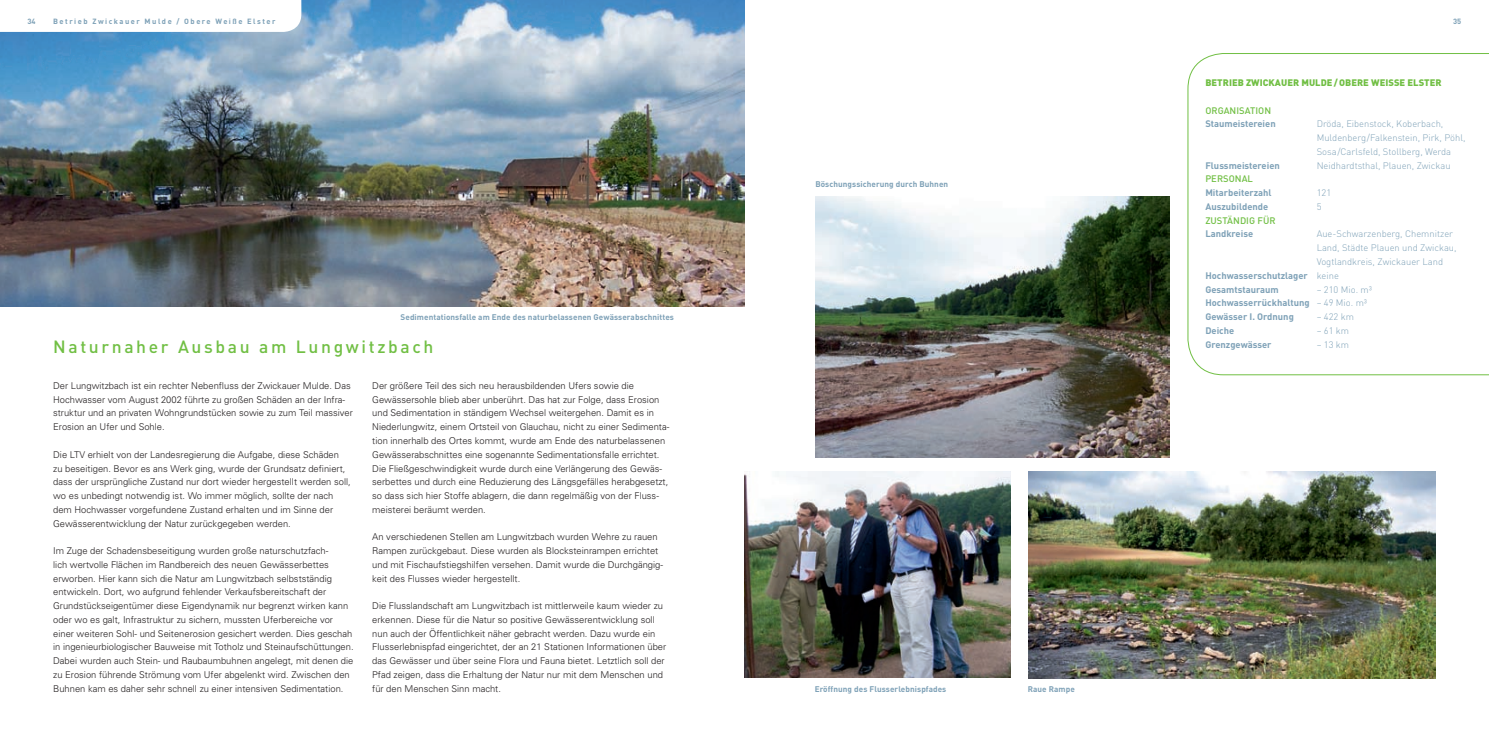
<style>
.page{position:relative;width:1489px;height:745px;background:#fff}
.page>*{position:absolute;margin:0;border:0;box-sizing:border-box;transform-origin:0 0}
.t1{font:500 17.5px "DIN";letter-spacing:.15em;color:#71bf44}
.t2{font:300 9.38px/13.8px "Univers";color:#231f20}
.t3{font:300 9.38px/13.8px "DIN";color:#7ea1b7}
.t4{font:700 9.38px/13.8px "DIN";color:#7ea1b7}
.t5{font:900 9.38px "DIN";letter-spacing:.005em;color:#71bf44}
.t6{font:500 9.38px "DIN";letter-spacing:.005em;color:#71bf44}
.t7{font:700 8.12px "DIN";letter-spacing:.01em;color:#7ea1b7}
.t8{font:700 7.5px "DIN";letter-spacing:.2em;color:#7ea1b7}
.s1{font-weight:300}
</style>
<div class="page">
<svg style="left:1187px;top:53px;width:301px;height:322px"></svg>
<img style="left:0;top:0;width:744px;height:306px">
<svg style="left:0;top:0;width:301px;height:32px"></svg>
<img style="left:744px;top:471px;width:266px;height:206px">
<img style="left:815px;top:196px;width:354px;height:261px">
<img style="left:1028px;top:471px;width:407px;height:206px">
<p class="t8" style="left:53px;top:16px;width:224px">Betrieb Zwickauer Mulde / Obere Weiße Elster</p>
<p class="t8" style="left:28px;top:16px;width:5px">34</p>
<p class="t8" style="left:1452px;top:16px;width:10px">35</p>
<p class="t7" style="left:400px;top:312px;width:275px">Sedimentationsfalle am Ende des naturbelassenen Gewässerabschnittes</p>
<h1 class="t1" style="left:53px;top:335px;width:382px">Naturnaher Ausbau am Lungwitzbach</h1>
<p class="t2" style="left:372px;top:378px;width:298px">Der größere Teil des sich neu herausbildenden Ufers sowie die Gewässersohle blieb aber unberührt. Das hat zur Folge, dass Erosion und Sedimentation in ständigem Wechsel weitergehen. Damit es in Niederlungwitz, einem Ortsteil von Glauchau, nicht zu einer Sedimenta&shy;tion innerhalb des Ortes kommt, wurde am Ende des naturbelassenen Gewässerabschnittes eine sogenannte Sedimentationsfalle errichtet.<br>Die Fließgeschwindigkeit wurde durch eine Verlängerung des Gewäs&shy;serbettes und durch eine Reduzierung des Längsgefälles herabgesetzt, so dass sich hier Stoffe ablagern, die dann regelmäßig von der Fluss&shy;meisterei beräumt werden.</p>
<p class="t2" style="left:372px;top:529px;width:292px">An verschiedenen Stellen am Lungwitzbach wurden Wehre zu rauen Rampen zurückgebaut. Diese wurden als Blocksteinrampen errichtet und mit Fischaufstiegshilfen versehen. Damit wurde die Durchgängig&shy;keit des Flusses wieder hergestellt.</p>
<p class="t2" style="left:372px;top:598px;width:295px">Die Flusslandschaft am Lungwitzbach ist mittlerweile kaum wieder zu erkennen. Diese für die Natur so positive Gewässerentwicklung soll nun auch der Öffentlichkeit näher gebracht werden. Dazu wurde ein Flusserlebnispfad eingerichtet, der an 21 Stationen Informationen über das Gewässer und über seine Flora und Fauna bietet. Letztlich soll der Pfad zeigen, dass die Erhaltung der Natur nur mit dem Menschen und für den Menschen Sinn macht.</p>
<p class="t2" style="left:53px;top:378px;width:301px">Der Lungwitzbach ist ein rechter Nebenfluss der Zwickauer Mulde. Das Hochwasser vom August 2002 führte zu großen Schäden an der Infra&shy;struktur und an privaten Wohngrundstücken sowie zu zum Teil massiver Erosion an Ufer und Sohle.</p>
<p class="t2" style="left:53px;top:447px;width:299px">Die LTV erhielt von der Landesregierung die Aufgabe, diese Schäden<br>zu beseitigen. Bevor es ans Werk ging, wurde der Grundsatz definiert, dass der ursprüngliche Zustand nur dort wieder hergestellt werden soll, wo es unbedingt notwendig ist. Wo immer möglich, sollte der nach dem Hochwasser vorgefundene Zustand erhalten und im Sinne der Gewässerentwicklung der Natur zurückgegeben werden.</p>
<p class="t2" style="left:53px;top:543px;width:302px">Im Zuge der Schadensbeseitigung wurden große naturschutzfach-<br>lich wertvolle Flächen im Randbereich des neuen Gewässerbettes erworben. Hier kann sich die Natur am Lungwitzbach selbstständig entwickeln. Dort, wo aufgrund fehlender Verkaufsbereitschaft der Grundstückseigentümer diese Eigendynamik nur begrenzt wirken kann oder wo es galt, Infrastruktur zu sichern, mussten Uferbereiche vor einer weiteren Sohl- und Seitenerosion gesichert werden. Dies geschah in ingenieurbiologischer Bauweise mit Totholz und Steinaufschüttungen.<br>Dabei wurden auch Stein- und Raubaumbuhnen angelegt, mit denen die zu Erosion führende Strömung vom Ufer abgelenkt wird. Zwischen den Buhnen kam es daher sehr schnell zu einer intensiven Sedimentation.</p>
<p class="t7" style="left:815px;top:179px;width:134px">Böschungssicherung durch Buhnen</p>
<p class="t5" style="left:1205px;top:76px;width:238px">BETRIEB ZWICKAUER MULDE / OBERE WEISSE ELSTER</p>
<p class="t6" style="left:1205px;top:104px;width:67px">ORGANISATION</p>
<p class="t4" style="left:1205px;top:117px;width:72px">Staumeistereien</p>
<p class="t3" style="left:1316px;top:117px;width:150px">Dröda, Eibenstock, Koberbach,<br>Muldenberg/Falkenstein, Pirk, Pöhl,<br>Sosa/Carlsfeld, Stollberg, Werda</p>
<p class="t4" style="left:1205px;top:158px;width:76px">Flussmeistereien</p>
<p class="t3" style="left:1316px;top:158px;width:135px">Neidhardtsthal, Plauen, Zwickau</p>
<p class="t6" style="left:1205px;top:173px;width:49px">PERSONAL</p>
<p class="t4" style="left:1205px;top:185px;width:68px">Mitarbeiterzahl</p>
<p class="t3" style="left:1316px;top:186px;width:16px">121</p>
<p class="t4" style="left:1205px;top:199px;width:64px">Auszubildende</p>
<p class="t3" style="left:1316px;top:199px;width:6px">5</p>
<p class="t6" style="left:1205px;top:214px;width:72px">ZUSTÄNDIG FÜR</p>
<p class="t4" style="left:1205px;top:227px;width:49px">Landkreise</p>
<p class="t3" style="left:1316px;top:227px;width:138px">Aue-Schwarzenberg, Chemnitzer</p>
<p class="t3" style="left:1316px;top:241px;width:141px">Land, Städte Plauen und Zwickau,</p>
<p class="t3" style="left:1316px;top:254px;width:128px">Vogtlandkreis, Zwickauer Land</p>
<p class="t4" style="left:1205px;top:268px;width:135px">Hochwasserschutzlager <span class="s1">keine</span></p>
<p class="t4" style="left:1205px;top:282px;width:75px">Gesamtstauraum</p>
<p class="t4" style="left:1205px;top:282px;width:168px;text-indent:111px"><span class="s1">~ 210 Mio. m³<br></span>Hochwasserrückhaltung <span class="s1">~ 49 Mio. m³<br></span>Gewässer I. Ordnung</p>
<p class="t3" style="left:1316px;top:309px;width:39px">~ 422 km</p>
<p class="t4" style="left:1205px;top:323px;width:30px">Deiche</p>
<p class="t3" style="left:1316px;top:323px;width:34px">~ 61 km</p>
<p class="t4" style="left:1205px;top:337px;width:68px">Grenzgewässer</p>
<p class="t3" style="left:1316px;top:337px;width:34px">~ 13 km</p>
<p class="t7" style="left:814px;top:683px;width:133px">Eröffnung des Flusserlebnispfades</p>
<p class="t7" style="left:1027px;top:683px;width:49px">Raue Rampe</p>
</div>
